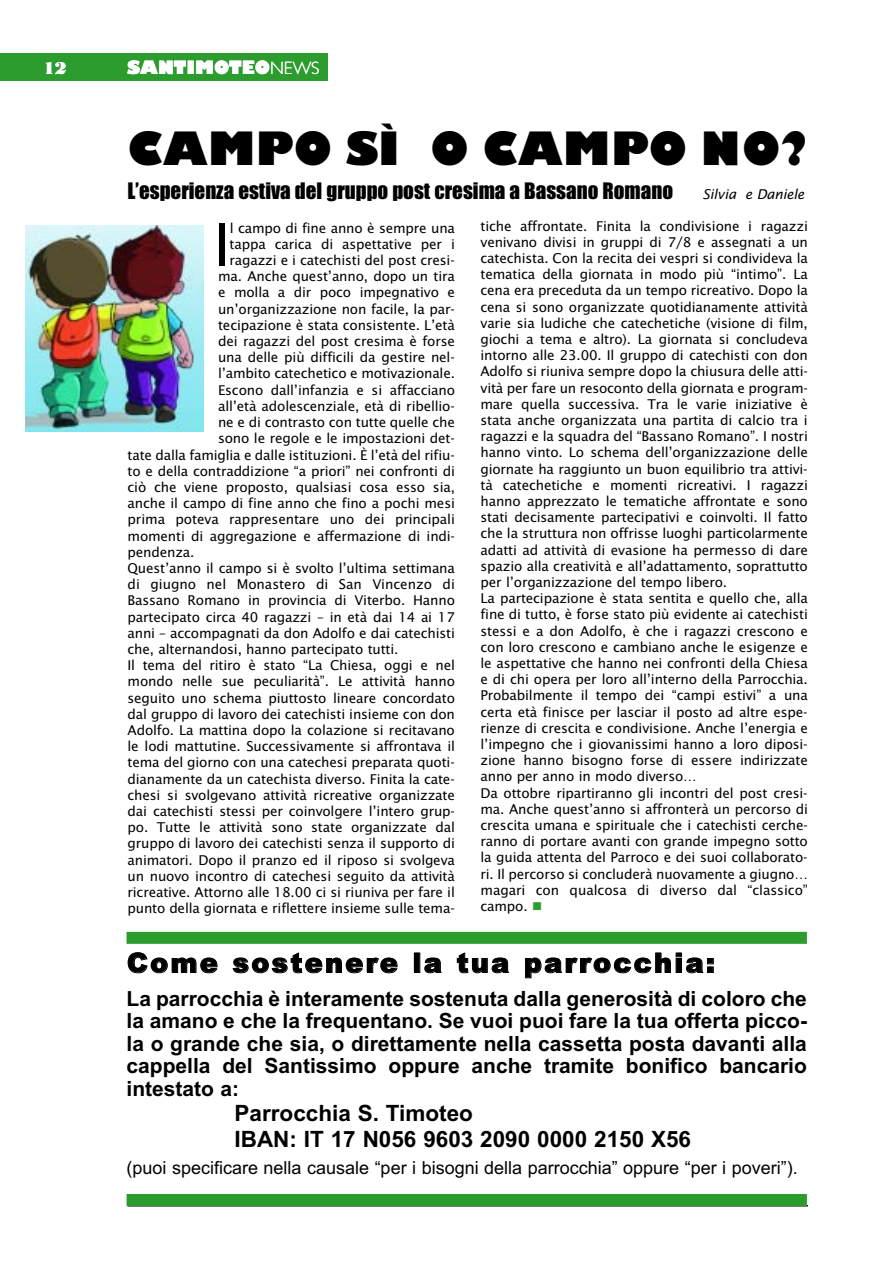
<style>
.page{position:relative;width:893px;height:1263px;background:#fff}
.page>*{position:absolute;margin:0;border:0;box-sizing:border-box;transform-origin:0 0}
.t1{font:58.2px "Lucida Sans";color:#000}
.t2{font:800 45px "Gill Sans";letter-spacing:.01em;color:#000}
.t3{font:900 27px "Arial";letter-spacing:.085em;color:#000}
.t4{font:700 22.5px/25.5px "Arial";color:#000}
.t5{font:700 21px/22.5px "Arial";color:#000;text-align:justify}
.t6{font:21px "Impact";color:#000}
.t7{font:18px "Arial";color:#000}
.t8{font:800 18px "Gill Sans";color:#fff}
.t9{font:18px "Bodoni MT Black";color:#fff}
.t10{font:13.5px/16.2px "Lucida Sans";letter-spacing:-.015em;color:#000}
.t11{font:italic 13.5px "Lucida Sans";letter-spacing:-.015em;color:#000}
.s1{font-weight:300}
.s2{color:#2c9c2e}
</style>
<div class="page">
<div style="left:0;top:53px;width:328px;height:28px;background:#2c9c2e"></div>
<hr style="left:128px;top:1205px;width:680px;height:1px;background:#000">
<div style="left:127px;top:932px;width:680px;height:12px;background:#2c9c2e"></div>
<div style="left:127px;top:1194px;width:680px;height:12px;background:#2c9c2e"></div>
<img style="left:25px;top:226px;width:178px;height:206px">
<h3 class="t9" style="left:43px;top:57px;width:25px">12</h3>
<h3 class="t8" style="left:127px;top:57px;width:194px">SANTIMOTEO<span class="s1">NEWS</span></h3>
<h2 class="t2" style="left:128px;top:123px;width:682px">CAMPO SÌ O CAMPO NO?</h2>
<h3 class="t6" style="left:128px;top:180px;width:547px">L’esperienza estiva del gruppo post cresima a Bassano Romano</h3>
<p class="t11" style="left:702px;top:187px;width:103px">Silvia e Daniele</p>
<h1 class="t1" style="left:214px;top:211px;width:18px">I</h1>
<p class="t10" style="left:230px;top:220px;width:227px">l campo di fine anno è sempre una</p>
<p class="t10" style="left:230px;top:236px;width:227px">tappa carica di aspettative per i</p>
<p class="t10" style="left:230px;top:252px;width:227px">ragazzi e i catechisti del post cresi-</p>
<p class="t10" style="left:218px;top:268px;width:238px">ma. Anche quest’anno, dopo un tira</p>
<p class="t10" style="left:218px;top:285px;width:238px">e molla a dir poco impegnativo e</p>
<p class="t10" style="left:218px;top:301px;width:238px">un’organizzazione non facile, la par-</p>
<p class="t10" style="left:218px;top:317px;width:238px">tecipazione è stata consistente. L’età</p>
<p class="t10" style="left:218px;top:333px;width:238px">dei ragazzi del post cresima è forse</p>
<p class="t10" style="left:218px;top:349px;width:238px">una delle più difficili da gestire nel-</p>
<p class="t10" style="left:218px;top:366px;width:238px">l’ambito catechetico e motivazionale.</p>
<p class="t10" style="left:218px;top:382px;width:238px">Escono dall’infanzia e si affacciano</p>
<p class="t10" style="left:218px;top:398px;width:238px">all’età adolescenziale, età di ribellio-</p>
<p class="t10" style="left:218px;top:414px;width:238px">ne e di contrasto con tutte quelle che</p>
<p class="t10" style="left:218px;top:430px;width:238px">sono le regole e le impostazioni det-</p>
<p class="t10" style="left:128px;top:447px;width:329px">tate dalla famiglia e dalle istituzioni. È l’età del rifiu-</p>
<p class="t10" style="left:128px;top:463px;width:329px">to e della contraddizione “a priori” nei confronti di</p>
<p class="t10" style="left:128px;top:479px;width:329px">ciò che viene proposto, qualsiasi cosa esso sia,</p>
<p class="t10" style="left:128px;top:495px;width:329px">anche il campo di fine anno che fino a pochi mesi</p>
<p class="t10" style="left:128px;top:511px;width:329px">prima poteva rappresentare uno dei principali</p>
<p class="t10" style="left:128px;top:528px;width:329px">momenti di aggregazione e affermazione di indi-</p>
<p class="t10" style="left:128px;top:544px;width:68px">pendenza.</p>
<p class="t10" style="left:128px;top:560px;width:329px">Quest’anno il campo si è svolto l’ultima settimana</p>
<p class="t10" style="left:128px;top:576px;width:329px">di giugno nel Monastero di San Vincenzo di</p>
<p class="t10" style="left:128px;top:592px;width:329px">Bassano Romano in provincia di Viterbo. Hanno</p>
<p class="t10" style="left:128px;top:609px;width:329px">partecipato circa 40 ragazzi – in età dai 14 ai 17</p>
<p class="t10" style="left:128px;top:625px;width:329px">anni – accompagnati da don Adolfo e dai catechisti</p>
<p class="t10" style="left:128px;top:641px;width:272px">che, alternandosi, hanno partecipato tutti.</p>
<p class="t10" style="left:128px;top:657px;width:329px">Il tema del ritiro è stato “La Chiesa, oggi e nel</p>
<p class="t10" style="left:128px;top:673px;width:329px">mondo nelle sue peculiarità”. Le attività hanno</p>
<p class="t10" style="left:128px;top:690px;width:329px">seguito uno schema piuttosto lineare concordato</p>
<p class="t10" style="left:128px;top:706px;width:329px">dal gruppo di lavoro dei catechisti insieme con don</p>
<p class="t10" style="left:128px;top:722px;width:329px">Adolfo. La mattina dopo la colazione si recitavano</p>
<p class="t10" style="left:128px;top:738px;width:329px">le lodi mattutine. Successivamente si affrontava il</p>
<p class="t10" style="left:128px;top:754px;width:329px">tema del giorno con una catechesi preparata quoti-</p>
<p class="t10" style="left:128px;top:771px;width:329px">dianamente da un catechista diverso. Finita la cate-</p>
<p class="t10" style="left:128px;top:787px;width:329px">chesi si svolgevano attività ricreative organizzate</p>
<p class="t10" style="left:128px;top:803px;width:329px">dai catechisti stessi per coinvolgere l’intero grup-</p>
<p class="t10" style="left:128px;top:819px;width:329px">po. Tutte le attività sono state organizzate dal</p>
<p class="t10" style="left:128px;top:835px;width:329px">gruppo di lavoro dei catechisti senza il supporto di</p>
<p class="t10" style="left:128px;top:852px;width:329px">animatori. Dopo il pranzo ed il riposo si svolgeva</p>
<p class="t10" style="left:128px;top:868px;width:329px">un nuovo incontro di catechesi seguito da attività</p>
<p class="t10" style="left:128px;top:884px;width:329px">ricreative. Attorno alle 18.00 ci si riuniva per fare il</p>
<p class="t10" style="left:128px;top:900px;width:329px">punto della giornata e riflettere insieme sulle tema-</p>
<p class="t10" style="left:480px;top:218px;width:329px">tiche affrontate. Finita la condivisione i ragazzi venivano divisi in gruppi di 7/8 e assegnati a un catechista. Con la recita dei vespri si condivideva la tematica della giornata in modo più “intimo”. La cena era preceduta da un tempo ricreativo. Dopo la cena si sono organizzate quotidianamente attività varie sia ludiche che catechetiche (visione di film, giochi a tema e altro). La giornata si concludeva intorno alle 23.00. Il gruppo di catechisti con don Adolfo si riuniva sempre dopo la chiusura delle atti&shy;vità per fare un resoconto della giornata e program&shy;mare quella successiva. Tra le varie iniziative è stata anche organizzata una partita di calcio tra i ragazzi e la squadra del “Bassano Romano”. I nostri hanno vinto. Lo schema dell’organizzazione delle giornate ha raggiunto un buon equilibrio tra attivi&shy;tà catechetiche e momenti ricreativi. I ragazzi hanno apprezzato le tematiche affrontate e sono stati decisamente partecipativi e coinvolti. Il fatto che la struttura non offrisse luoghi particolarmente adatti ad attività di evasione ha permesso di dare spazio alla creatività e all’adattamento, soprattutto per l’organizzazione del tempo libero.<br>La partecipazione è stata sentita e quello che, alla fine di tutto, è forse stato più evidente ai catechisti stessi e a don Adolfo, è che i ragazzi crescono e con loro crescono e cambiano anche le esigenze e le aspettative che hanno nei confronti della Chiesa e di chi opera per loro all’interno della Parrocchia.<br>Probabilmente il tempo dei “campi estivi” a una certa età finisce per lasciar il posto ad altre espe&shy;rienze di crescita e condivisione. Anche l’energia e l’impegno che i giovanissimi hanno a loro diposi&shy;zione hanno bisogno forse di essere indirizzate anno per anno in modo diverso…<br>Da ottobre ripartiranno gli incontri del post cresi&shy;ma. Anche quest’anno si affronterà un percorso di crescita umana e spirituale che i catechisti cerche&shy;ranno di portare avanti con grande impegno sotto la guida attenta del Parroco e dei suoi collaborato&shy;ri. Il percorso si concluderà nuovamente a giugno… magari con qualcosa di diverso dal “classico” campo. <span class="s2">■</span></p>
<h3 class="t3" style="left:127px;top:947px;width:589px">Come sostenere la tua parrocchia:</h3>
<p class="t5" style="left:127px;top:987px;width:682px">La parrocchia è interamente sostenuta dalla generosità di coloro che la amano e che la frequentano. Se vuoi puoi fare la tua offerta picco&shy;la o grande che sia, o direttamente nella cassetta posta davanti alla cappella del Santissimo oppure anche tramite bonifico bancario intestato a:</p>
<h3 class="t4" style="left:235px;top:1101px;width:458px">Parrocchia S. Timoteo<br>IBAN: IT 17 N056 9603 2090 0000 2150 X56</h3>
<h3 class="t7" style="left:127px;top:1157px;width:673px">(puoi specificare nella causale “per i bisogni della parrocchia” oppure “per i poveri”).</h3>
</div>
